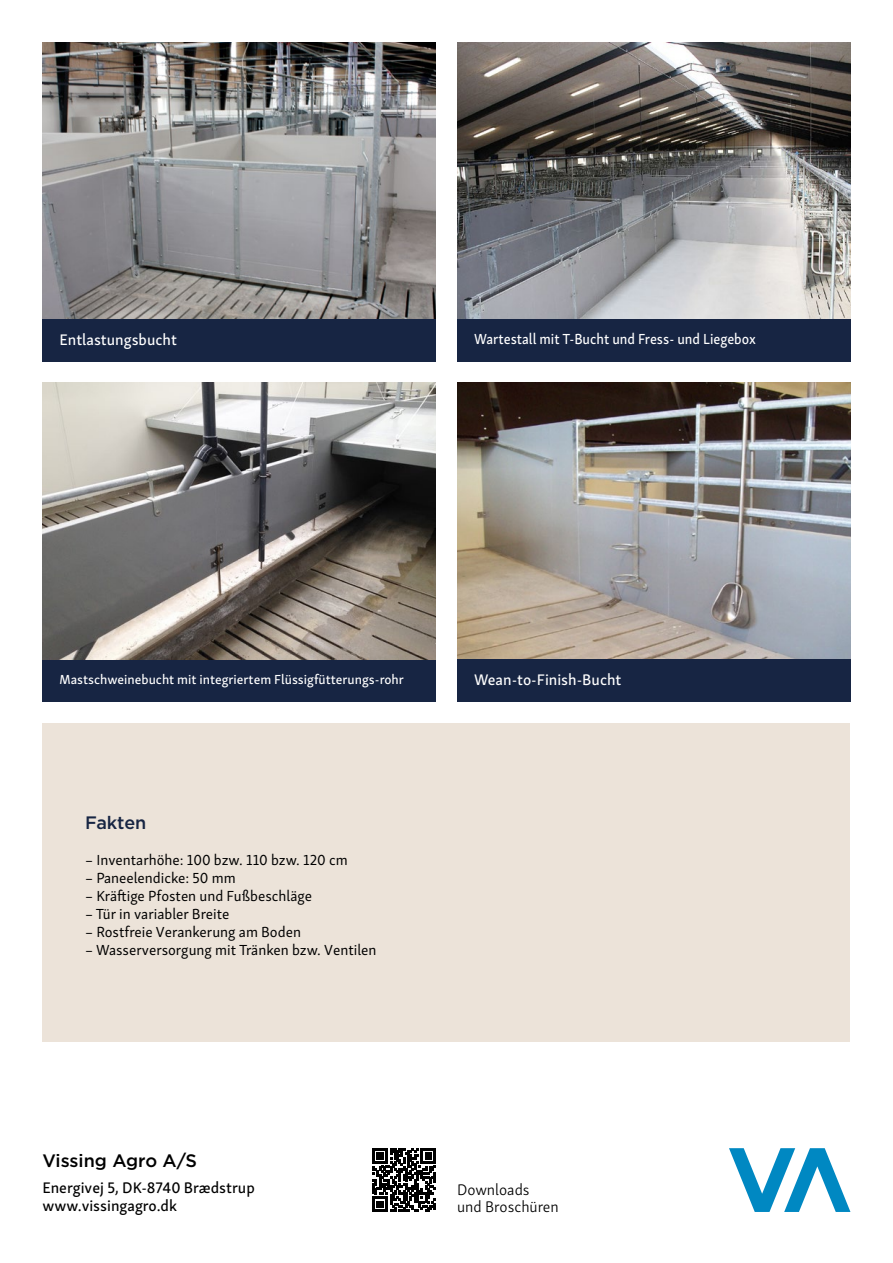
<style>
.page{position:relative;width:893px;height:1263px;background:#fff}
.page>*{position:absolute;margin:0;border:0;box-sizing:border-box;transform-origin:0 0}
.t1{font:500 18px "Gotham";color:#000}
.t2{font:500 18px "Gotham";letter-spacing:-.01em;color:#172543}
.t3{font:15.75px/18px "Skolar Sans Latn Me";color:#000}
.t4{font:15.75px "Skolar Sans Latn Me";color:#fff}
.t5{font:300 15.75px/16.5px "Skolar Sans Latn";color:#000}
.t6{font:15px "Skolar Sans Latn";color:#000}
.t7{font:15px "Skolar Sans Latn Me";color:#fff;scale:.94 1}
.t8{font:13.5px "Skolar Sans Latn Me";color:#fff}
</style>
<div class="page">
<div style="left:43px;top:723px;width:807px;height:319px;background:#ece3d9"></div>
<img style="left:457px;top:383px;width:393px;height:276px">
<div style="left:43px;top:319px;width:393px;height:42px;background:#172543"></div>
<div style="left:457px;top:319px;width:393px;height:42px;background:#172543"></div>
<div style="left:457px;top:659px;width:393px;height:43px;background:#172543"></div>
<div style="left:43px;top:659px;width:393px;height:43px;background:#172543"></div>
<svg style="left:729px;top:1148px;width:121px;height:64px"></svg>
<svg style="left:372px;top:1148px;width:64px;height:64px"></svg>
<img style="left:43px;top:43px;width:393px;height:276px">
<img style="left:43px;top:383px;width:393px;height:276px">
<img style="left:457px;top:43px;width:393px;height:276px">
<p class="t4" style="left:60px;top:327px;width:119px">Entlastungsbucht</p>
<p class="t7" style="left:474px;top:328px;width:301px">Wartestall mit T-Bucht und Fress- und Liegebox</p>
<p class="t8" style="left:60px;top:669px;width:346px">Mastschweinebucht mit integriertem Flüssigfütterungs-rohr</p>
<p class="t4" style="left:474px;top:667px;width:149px">Wean-to-Finish-Bucht</p>
<p class="t2" style="left:85px;top:813px;width:63px">Fakten</p>
<p class="t6" style="left:85px;top:849px;width:264px">– Inventarhöhe: 100 bzw. 110 bzw. 120 cm</p>
<p class="t6" style="left:85px;top:867px;width:152px">– Paneelendicke: 50 mm</p>
<p class="t6" style="left:85px;top:885px;width:228px">– Kräftige Pfosten und Fußbeschläge</p>
<p class="t6" style="left:85px;top:903px;width:146px">– Tür in variabler Breite</p>
<p class="t6" style="left:85px;top:921px;width:218px">– Rostfreie Verankerung am Boden</p>
<p class="t6" style="left:85px;top:939px;width:293px">– Wasserversorgung mit Tränken bzw. Ventilen</p>
<p class="t1" style="left:43px;top:1150px;width:156px">Vissing Agro A/S</p>
<p class="t3" style="left:43px;top:1177px;width:214px">Energivej 5, DK-8740 Brædstrup www.vissingagro.dk</p>
<p class="t5" style="left:457px;top:1181px;width:103px">Downloads<br>und Broschüren</p>
</div>
